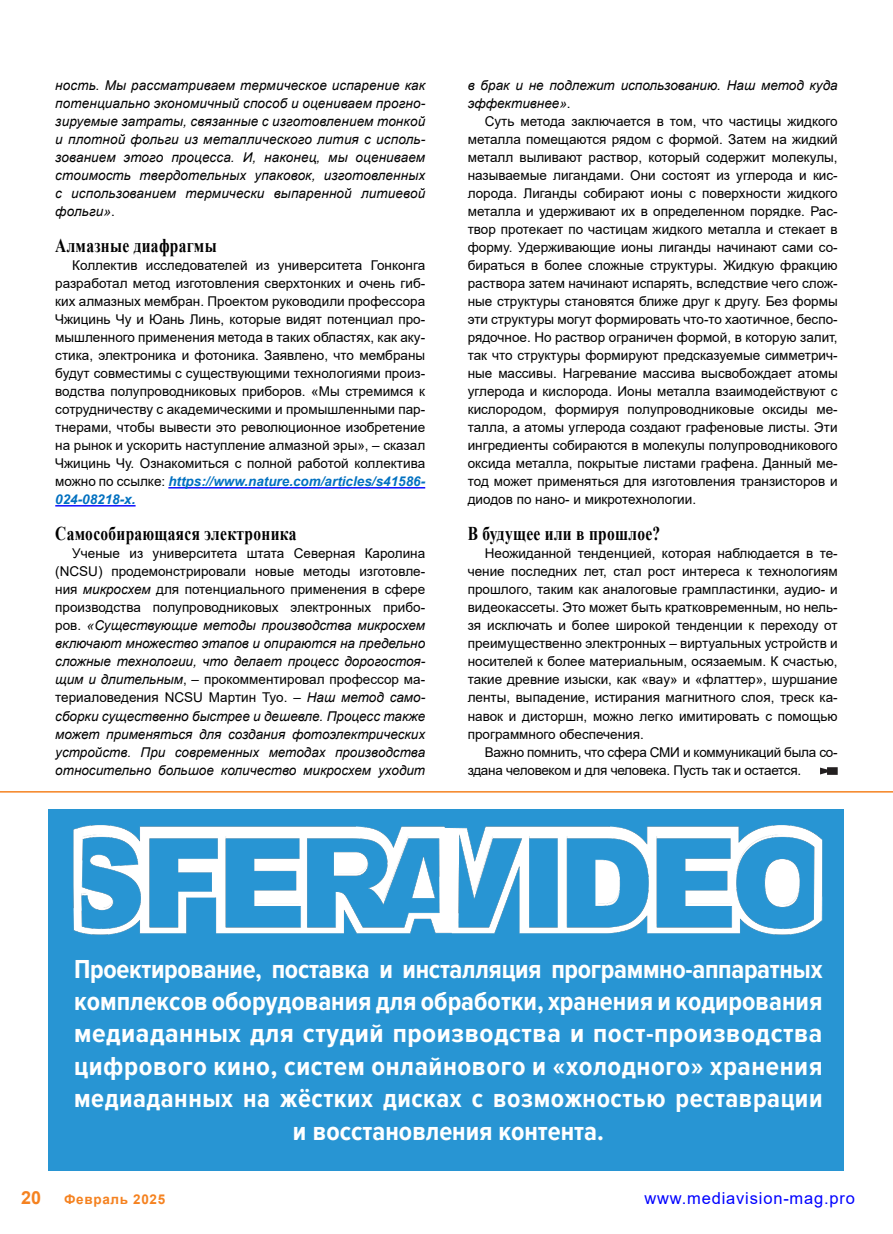
<style>
.page{position:relative;width:893px;height:1234px;background:#fff}
.page>*{position:absolute;margin:0;border:0;box-sizing:border-box;transform-origin:0 0}
.t1{font:700 27px/32.4px "Proxima Nova Cond";letter-spacing:.02em;color:#fff;text-align:center}
.t2{font:700 19.5px "Times New Roman";letter-spacing:.02em;color:#000;scale:.79 1}
.t3{font:700 18px "Arial";color:#f58220}
.t4{font:16.5px "Arial";letter-spacing:.05em;color:#00f}
.t5{font:13.5px/18px "Arial";color:#000;text-align:justify}
.t6{font:italic 13.5px/18px "Arial";color:#000;text-align:justify}
.t7{font:13.5px/18px "Arial";letter-spacing:-.02em;color:#000}
.t8{font:700 13.5px "Arial";letter-spacing:.05em;color:#f58220}
.s1{font-style:normal}
.s2{font-weight:700;font-style:italic;color:#0070c0}
</style>
<div class="page">
<hr style="left:168px;top:487px;width:257px;height:1px;background:#00f">
<hr style="left:55px;top:505px;width:81px;height:1px;background:#00f">
<div style="left:49px;top:809px;width:795px;height:361px;background:#2895d3"></div>
<img style="left:73px;top:825px;width:750px;height:110px">
<hr style="left:0;top:790px;width:893px;height:2px;background:#f58220">
<svg style="left:820px;top:767px;width:18px;height:7px"></svg>
<p class="t6" style="left:55px;top:76px;width:371px">ность. Мы рассматриваем термическое испарение как потенциально экономичный способ и оцениваем прогно&shy;зируемые затраты, связанные с изготовлением тонкой и плотной фольги из металлического лития с исполь&shy;зованием этого процесса. И, наконец, мы оцениваем стоимость твердотельных упаковок, изготовленных с использованием термически выпаренной литиевой фольги»<span class="s1">.</span></p>
<h2 class="t2" style="left:55px;top:231px;width:206px">Алмазные диафрагмы</h2>
<p class="t5" style="left:55px;top:256px;width:371px;text-indent:17px">Коллектив исследователей из университета Гонконга разработал метод изготовления сверхтонких и очень гиб&shy;ких алмазных мембран. Проектом руководили профессора Чжицинь Чу и Юань Линь, которые видят потенциал про&shy;мышленного применения метода в таких областях, как аку&shy;стика, электроника и фотоника. Заявлено, что мембраны будут совместимы с существующими технологиями произ&shy;водства полупроводниковых приборов. «Мы стремимся к сотрудничеству с академическими и промышленными пар&shy;тнерами, чтобы вывести это революционное изобретение на рынок и ускорить наступление алмазной эры», – сказал Чжицинь Чу. Ознакомиться с полной работой коллектива можно по ссылке: <span class="s2">https://www.nature.com/articles/s41586- 024-08218-x.</span></p>
<h2 class="t2" style="left:55px;top:519px;width:307px">Самособирающаяся электроника</h2>
<p class="t6" style="left:55px;top:544px;width:371px;text-indent:17px"><span class="s1">Ученые из университета штата Северная Каролина (NCSU) продемонстрировали новые методы изготовле&shy;ния</span> микросхем <span class="s1">для потенциального применения в сфере производства полупроводниковых электронных прибо&shy;ров.</span> «Существующие методы производства микросхем включают множество этапов и опираются на предельно сложные технологии, что делает процесс дорогостоя&shy;щим и длительным<span class="s1">, – прокомментировал профессор ма&shy;териаловедения NCSU Мартин Туо. –</span> Наш метод само&shy;сборки существенно быстрее и дешевле. Процесс также может применяться для создания фотоэлектрических устройств. При современных методах производства относительно большое количество микросхем уходит</p>
<p class="t6" style="left:468px;top:76px;width:371px">в брак и не подлежит использованию. Наш метод куда эффективнее»<span class="s1">.</span></p>
<p class="t5" style="left:468px;top:112px;width:371px;text-indent:17px">Суть метода заключается в том, что частицы жидкого металла помещаются рядом с формой. Затем на жидкий металл выливают раствор, который содержит молекулы, называемые лигандами. Они состоят из углерода и кис&shy;лорода. Лиганды собирают ионы с поверхности жидкого металла и удерживают их в определенном порядке. Рас&shy;твор протекает по частицам жидкого металла и стекает в форму. Удерживающие ионы лиганды начинают сами со&shy;бираться в более сложные структуры. Жидкую фракцию раствора затем начинают испарять, вследствие чего слож&shy;ные структуры становятся ближе друг к другу. Без формы эти структуры могут формировать что-то хаотичное, беспо&shy;рядочное. Но раствор ограничен формой, в которую залит, так что структуры формируют предсказуемые симметрич&shy;ные массивы. Нагревание массива высвобождает атомы углерода и кислорода. Ионы металла взаимодействуют с кислородом, формируя полупроводниковые оксиды ме&shy;талла, а атомы углерода создают графеновые листы. Эти ингредиенты собираются в молекулы полупроводникового оксида металла, покрытые листами графена. Данный ме&shy;тод может применяться для изготовления транзисторов и диодов по нано- и микротехнологии.</p>
<h2 class="t2" style="left:468px;top:519px;width:245px">В будущее или в прошлое?</h2>
<p class="t5" style="left:468px;top:544px;width:371px;text-indent:17px">Неожиданной тенденцией, которая наблюдается в те&shy;чение последних лет, стал рост интереса к технологиям прошлого, таким как аналоговые грампластинки, аудио- и видеокассеты. Это может быть кратковременным, но нель&shy;зя исключать и более широкой тенденции к переходу от преимущественно электронных – виртуальных устройств и носителей к более материальным, осязаемым. К счастью, такие древние изыски, как «вау» и «флаттер», шуршание ленты, выпадение, истирания магнитного слоя, треск ка&shy;навок и дисторшн, можно легко имитировать с помощью программного обеспечения.</p>
<p class="t7" style="left:468px;top:742px;width:371px;text-indent:17px">Важно помнить, что сфера СМИ и коммуникаций была со&shy;здана человеком и для человека. Пусть так и остается.</p>
<p class="t1" style="left:74px;top:953px;width:750px">Проектирование, поставка и инсталляция программно-аппаратных комплексов оборудования для обработки, хранения и кодирования медиаданных для студий производства и пост-производства цифрового кино, систем онлайнового и «холодного» хранения медиаданных на жёстких дисках с возможностью реставрации и восстановления контента.</p>
<h3 class="t3" style="left:21px;top:1184px;width:22px">20</h3>
<p class="t8" style="left:64px;top:1189px;width:103px">Февраль 2025</p>
<p class="t4" style="left:644px;top:1186px;width:212px">www.mediavision-mag.pro</p>
</div>
